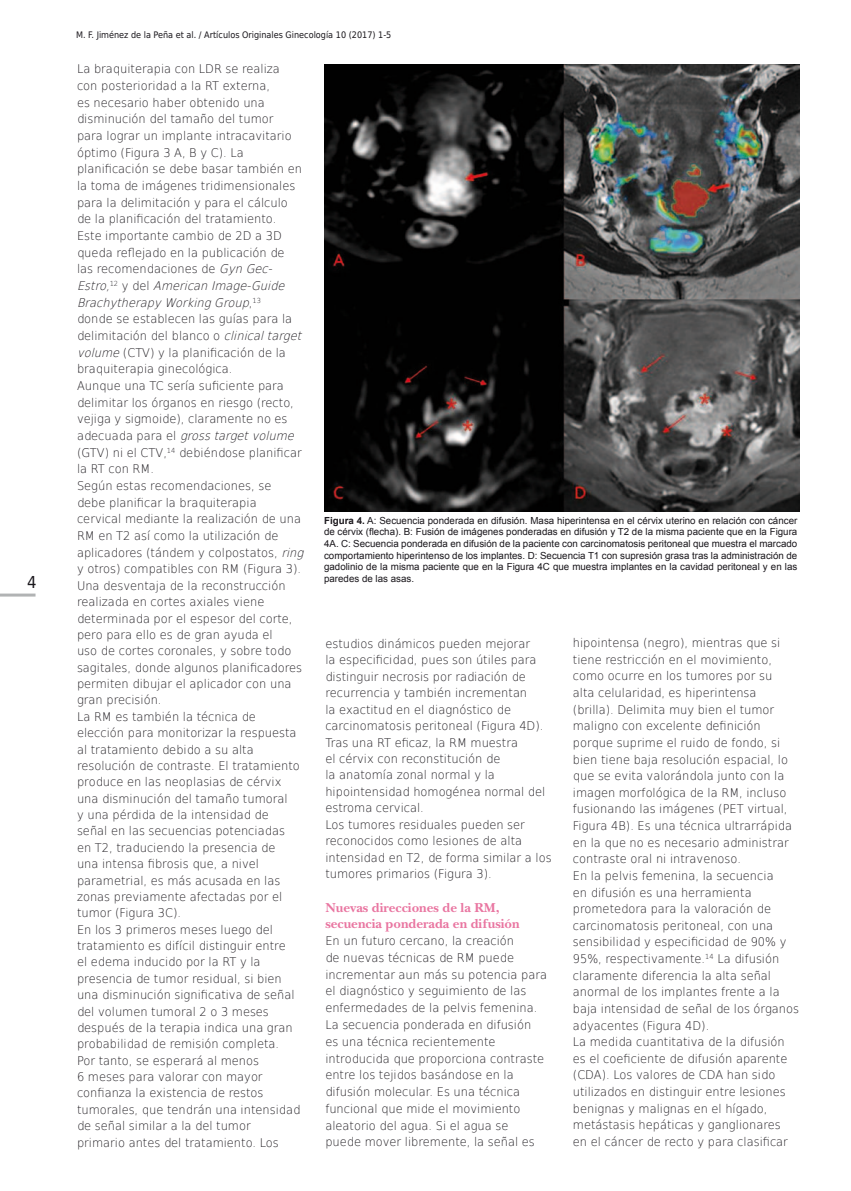
<style>
.page{position:relative;width:851px;height:1191px;background:#fff}
.page>*{position:absolute;margin:0;border:0;box-sizing:border-box;transform-origin:0 0}
.t1{font:16.5px "DejaVu Sans Condensed";color:#1a171c}
.t2{font:700 13.5px/16.8px "New Baskerville Std";color:#e976a1}
.t3{font:200 12px/16.5px "DejaVu Sans";color:#1a171c;scale:.95 1}
.t4{font:9.75px/11.7px "Arial";color:#1a171c;text-align:justify}
.t5{font:9px "DejaVu Sans Condensed";color:#1a171c}
.s1{font-style:italic}
.s2{font-weight:700}
</style>
<div class="page">
<hr style="left:0;top:593px;width:36px;height:3px;background:#b1b3b4">
<img style="left:324px;top:65px;width:475px;height:446px">
<h1 class="t1" style="left:27px;top:569px;width:11px">4</h1>
<p class="t5" style="left:76px;top:27px;width:317px">M. F. Jiménez de la Peña et al. / Artículos Originales Ginecología 10 (2017) 1-5</p>
<p class="t3" style="left:77px;top:60px;width:243px">La braquiterapia con LDR se realiza<br>con posterioridad a la RT externa,<br>es necesario haber obtenido una disminución del tamaño del tumor<br>para lograr un implante intracavitario óptimo (Figura 3 A, B y C). La planificación se debe basar también en la toma de imágenes tridimensionales para la delimitación y para el cálculo<br>de la planificación del tratamiento.<br>Este importante cambio de 2D a 3D queda reflejado en la publicación de<br>las recomendaciones de <span class="s1">Gyn Gec-Estro,</span><sup>1</sup> <sup>2</sup> y d e l <span class="s1">American Image-Guide BrachytherapyWorkingGroup</span>, <sup>1</sup> <sup>3<br></sup>donde se establecen las guías para la delimitación del blanco o <span class="s1">clinicaltarget volume</span>(CTV) y la planificación de la braquiterapia ginecológica.<br>Aunque una TC sería suficiente para delimitar los órganos en riesgo (recto, vejiga y sigmoide), claramente no es<br>a d e c u a d a p a ra e l <span class="s1">grosstargetvolume </span>(GTV) ni el CTV,<sup>14</sup> debiéndose planificar la RT con RM.<br>Según estas recomendaciones, se<br>debe planificar la braquiterapia<br>cervical mediante la realización de una RM en T2 así como la utilización de aplicadores (tándem y colpostatos, <span class="s1">ring </span>y otros) compatibles con RM (Figura 3).<br>Una desventaja de la reconstrucción realizada en cortes axiales viene determinada por el espesor del corte, pero para ello es de gran ayuda el<br>uso de cortes coronales, y sobre todo sagitales, donde algunos planificadores permiten dibujar el aplicador con una gran precisión.<br>La RM es también la técnica de<br>elección para monitorizar la respuesta al tratamiento debido a su alta resolución de contraste. El tratamiento produce en las neoplasias de cérvix<br>una disminución del tamaño tumoral<br>y una pérdida de la intensidad de<br>señal en las secuencias potenciadas<br>en T2, traduciendo la presencia de<br>una intensa fibrosis que, a nivel parametrial, es más acusada en las zonas previamente afectadas por el tumor (Figura 3C).<br>En los 3 primeros meses luego del tratamiento es difícil distinguir entre<br>el edema inducido por la RT y la presencia de tumor residual, si bien<br>una disminución significativa de señal del volumen tumoral 2 o 3 meses después de la terapia indica una gran probabilidad de remisión completa.<br>Por tanto, se esperará al menos<br>6 meses para valorar con mayor confianza la existencia de restos tumorales, que tendrán una intensidad de señal similar a la del tumor<br>primario antes del tratamiento. Los</p>
<p class="t4" style="left:324px;top:514px;width:474px"><span class="s2">Figura 4.</span> A: Secuencia ponderada en difusión. Masa hiperintensa en el cérvix uterino en relación con cáncer de cérvix (flecha). B: Fusión de imágenes ponderadas en difusión y T2 de la misma paciente que en la Figura 4A. C: Secuencia ponderada en difusión de la paciente con carcinomatosis peritoneal que muestra el marcado comportamiento hiperintenso de los implantes. D: Secuencia T1 con supresión grasa tras la administración de gadolinio de la misma paciente que en la Figura 4C que muestra implantes en la cavidad peritoneal y en las paredes de las asas.</p>
<p class="t3" style="left:572px;top:634px;width:239px">hipointensa (negro), mientras que si tiene restricción en el movimiento, como ocurre en los tumores por su<br>alta celularidad, es hiperintensa (brilla). Delimita muy bien el tumor maligno con excelente definición porque suprime el ruido de fondo, si bien tiene baja resolución espacial, lo que se evita valorándola junto con la imagen morfológica de la RM, incluso fusionando las imágenes (PET virtual, Figura 4B). Es una técnica ultrarrápida en la que no es necesario administrar contraste oral ni intravenoso.<br>En la pelvis femenina, la secuencia<br>en difusión es una herramienta prometedora para la valoración de carcinomatosis peritoneal, con una sensibilidad y especificidad de 90% y 95%, respectivamente.<sup>14</sup> La difusión claramente diferencia la alta señal anormal de los implantes frente a la baja intensidad de señal de los órganos adyacentes (Figura 4D).<br>La medida cuantitativa de la difusión es el coeficiente de difusión aparente (CDA). Los valores de CDA han sido utilizados en distinguir entre lesiones benignas y malignas en el hígado, metástasis hepáticas y ganglionares<br>en el cáncer de recto y para clasificar</p>
<p class="t3" style="left:325px;top:634px;width:239px">estudios dinámicos pueden mejorar<br>la especificidad, pues son útiles para distinguir necrosis por radiación de recurrencia y también incrementan<br>la exactitud en el diagnóstico de carcinomatosis peritoneal (Figura 4D).<br>Tras una RT eficaz, la RM muestra<br>el cérvix con reconstitución de<br>la anatomía zonal normal y la hipointensidad homogénea normal del estroma cervical.<br>Los tumores residuales pueden ser reconocidos como lesiones de alta intensidad en T2, de forma similar a los tumores primarios (Figura 3).</p>
<p class="t2" style="left:325px;top:899px;width:196px">Nuevas direcciones de la RM, secuencia ponderada en difusión</p>
<p class="t3" style="left:325px;top:931px;width:235px">En un futuro cercano, la creación<br>de nuevas técnicas de RM puede incrementar aun más su potencia para el diagnóstico y seguimiento de las enfermedades de la pelvis femenina.<br>La secuencia ponderada en difusión es una técnica recientemente introducida que proporciona contraste entre los tejidos basándose en la difusión molecular. Es una técnica funcional que mide el movimiento aleatorio del agua. Si el agua se<br>puede mover libremente, la señal es</p>
</div>
